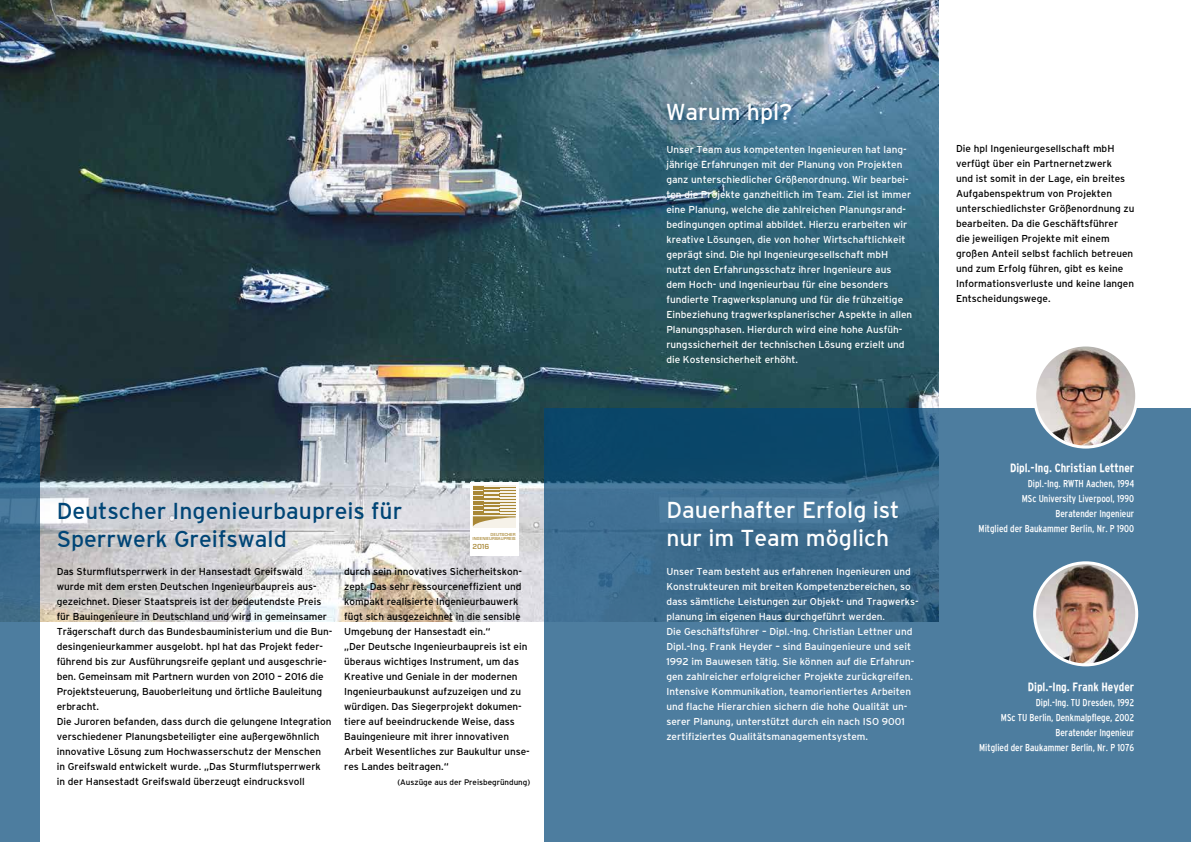
<style>
.page{position:relative;width:1191px;height:842px;background:#fff}
.page>*{position:absolute;margin:0;border:0;box-sizing:border-box;transform-origin:0 0}
.t1{font:23px/28px "Interstate";color:#004576}
.t2{font:23px/28px "Interstate";color:#fff}
.t3{font:700 condensed 12px "Interstate";color:#fff}
.t4{font:10px/15px "Interstate";letter-spacing:-.005em;color:#000}
.t5{font:10px/15px "Interstate";color:#fff}
.t6{font:condensed 10px/15px "Interstate";color:#fff;text-align:right}
.t7{font:8px "Interstate";color:#000}
.t8{font:500 7.2px "Forza";color:#a98837}
.t9{font:500 4.3px/4.8px "Forza";letter-spacing:-.01em;color:#a98837;text-align:right}
</style>
<div class="page">
<img style="left:0;top:0;width:938px;height:622px">
<svg style="left:544px;top:408px;width:647px;height:434px;background:#437496"></svg>
<img style="left:1034px;top:345px;width:102px;height:102px;border-radius:51px">
<div style="left:1033px;top:343px;width:105px;height:106px;border:3px solid #fff;border-radius:50%"></div>
<img style="left:1034px;top:563px;width:102px;height:102px;border-radius:51px">
<div style="left:1033px;top:561px;width:105px;height:105px;border:3px solid #fff;border-radius:50%"></div>
<div style="left:665px;top:101px;width:134px;height:31px;background:#004576;opacity:.75"></div>
<svg style="left:0;top:408px;width:40px;height:434px;background:#407092"></svg>
<div style="left:470px;top:482px;width:48px;height:73px;background:#fff"></div>
<div style="left:473px;top:485px;width:42px;height:43px;background:#f6f2e9"></div>
<hr style="left:473px;top:486px;width:10px;height:4px;background:#a98837">
<svg style="left:473px;top:487px;width:42px;height:39px"></svg>
<h1 class="t1" style="left:57px;top:496px;width:347px">Deutscher Ingenieurbaupreis für<br>Sperrwerk Greifswald</h1>
<p class="t9" style="left:472px;top:532px;width:45px">DEUTSCHER<br>INGENIEURBAUPREIS</p>
<p class="t8" style="left:472px;top:542px;width:18px">2016</p>
<p class="t4" style="left:57px;top:564px;width:277px">Das Sturmflutsperrwerk in der Hansestadt Greifswald wurde mit dem ersten Deutschen Ingenieurbaupreis aus&shy;gezeichnet. Dieser Staatspreis ist der bedeutendste Preis für Bauingenieure in Deutschland und wird in gemeinsamer Trägerschaft durch das Bundesbauministerium und die Bun&shy;desingenieurkammer ausgelobt. hpl hat das Projekt feder&shy;führend bis zur Ausführungsreife geplant und ausgeschrie&shy;ben. Gemeinsam mit Partnern wurden von 2010 – 2016 die Projektsteuerung, Bauoberleitung und örtliche Bauleitung erbracht.<br>Die Juroren befanden, dass durch die gelungene Integration verschiedener Planungsbeteiligter eine außergewöhnlich innovative Lösung zum Hochwasserschutz der Menschen<br>in Greifswald entwickelt wurde. „Das Sturmflutsperrwerk<br>in der Hansestadt Greifswald überzeugt eindrucksvoll</p>
<p class="t4" style="left:344px;top:564px;width:187px">durch sein innovatives Sicherheitskon&shy;zept. Das sehr ressourceneffizient und kompakt realisierte Ingenieurbauwerk fügt sich ausgezeichnet in die sensible Umgebung der Hansestadt ein.“<br>„Der Deutsche Ingenieurbaupreis ist ein überaus wichtiges Instrument, um das Kreative und Geniale in der modernen Ingenieurbaukunst aufzuzeigen und zu würdigen. Das Siegerprojekt dokumen&shy;tiere auf beeindruckende Weise, dass Bauingenieure mit ihrer innovativen Arbeit Wesentliches zur Baukultur unse&shy;res Landes beitragen.“</p>
<p class="t7" style="left:397px;top:777px;width:134px">(Auszüge aus der Preisbegründung)</p>
<h1 class="t2" style="left:665px;top:98px;width:128px">Warum hpl?</h1>
<p class="t5" style="left:666px;top:142px;width:247px">Unser Team aus kompetenten Ingenieuren hat lang&shy;jährige Erfahrungen mit der Planung von Projekten ganz unterschiedlicher Größenordnung. Wir bearbei&shy;ten die Projekte ganzheitlich im Team. Ziel ist immer eine Planung, welche die zahlreichen Planungsrand&shy;bedingungen optimal abbildet. Hierzu erarbeiten wir kreative Lösungen, die von hoher Wirtschaftlichkeit geprägt sind. Die hpl Ingenieurgesellschaft mbH nutzt den Erfahrungsschatz ihrer Ingenieure aus dem Hoch- und Ingenieurbau für eine besonders fundierte Tragwerksplanung und für die frühzeitige Einbeziehung tragwerksplanerischer Aspekte in allen Planungsphasen. Hierdurch wird eine hohe Ausfüh&shy;rungssicherheit der technischen Lösung erzielt und die Kostensicherheit erhöht.</p>
<p class="t4" style="left:956px;top:141px;width:180px">Die hpl Ingenieurgesellschaft mbH verfügt über ein Partnernetzwerk<br>und ist somit in der Lage, ein breites Aufgabenspektrum von Projekten unterschiedlichster Größenordnung zu bearbeiten. Da die Geschäftsführer die jeweiligen Projekte mit einem großen Anteil selbst fachlich betreuen und zum Erfolg führen, gibt es keine Informationsverluste und keine langen Entscheidungswege.</p>
<h1 class="t2" style="left:666px;top:495px;width:235px">Dauerhafter Erfolg ist nur im Team möglich</h1>
<p class="t5" style="left:666px;top:564px;width:254px">Unser Team besteht aus erfahrenen Ingenieuren und Konstrukteuren mit breiten Kompetenzbereichen, so dass sämtliche Leistungen zur Objekt- und Tragwerks&shy;planung im eigenen Haus durchgeführt werden.<br>Die Geschäftsführer – Dipl.-Ing. Christian Lettner und Dipl.-Ing. Frank Heyder – sind Bauingenieure und seit 1992 im Bauwesen tätig. Sie können auf die Erfahrun&shy;gen zahlreicher erfolgreicher Projekte zurückgreifen.<br>Intensive Kommunikation, teamorientiertes Arbeiten und flache Hierarchien sichern die hohe Qualität un&shy;serer Planung, unterstützt durch ein nach ISO 9001 zertifiziertes Qualitätsmanagementsystem.</p>
<p class="t3" style="left:1010px;top:461px;width:126px">Dipl.-Ing. Christian Lettner</p>
<p class="t6" style="left:978px;top:475px;width:157px">Dipl.-Ing. RWTH Aachen, 1994<br>MSc University Liverpool, 1990<br>Beratender Ingenieur<br>Mitglied der Baukammer Berlin, Nr. P 1900</p>
<p class="t3" style="left:1027px;top:680px;width:108px">Dipl.-Ing. Frank Heyder</p>
<p class="t6" style="left:979px;top:694px;width:157px">Dipl.-Ing. TU Dresden, 1992<br>MSc TU Berlin, Denkmalpflege, 2002<br>Beratender Ingenieur<br>Mitglied der Baukammer Berlin, Nr. P 1076</p>
</div>
